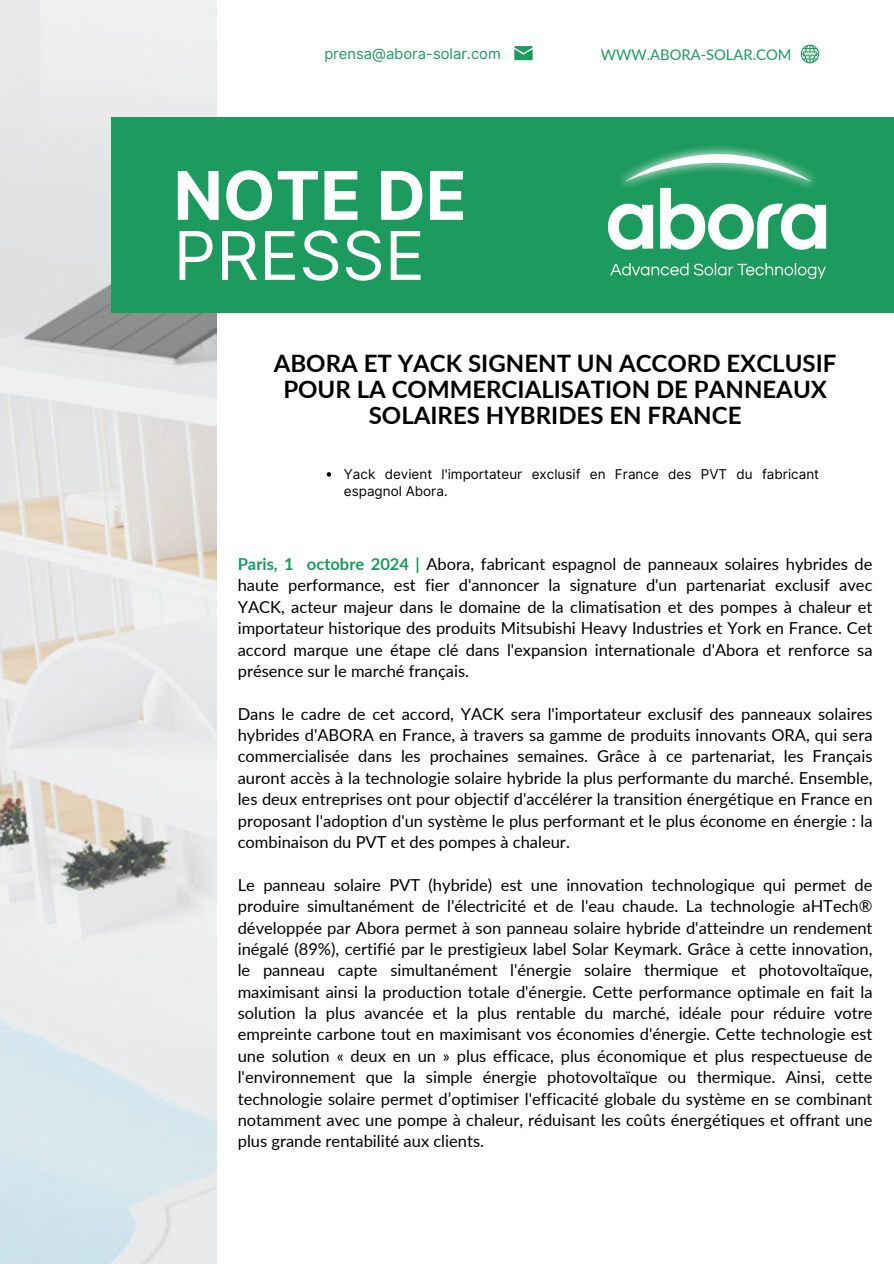
<style>
.page{position:relative;width:894px;height:1264px;background:#fff}
.page>*{position:absolute;margin:0;border:0;box-sizing:border-box;transform-origin:0 0}
.t1{font:700 67.05px "Inter";color:#fff}
.t2{font:67.05px "Inter";color:#fff}
.t3{font:700 24px/25.8px "Lato";color:#000;text-align:center}
.t4{font:16.5px/21.3px "Lato";color:#000;text-align:justify}
.t5{font:14.7px "Inter";color:#1d9a5d}
.t6{font:14.7px "Lato";color:#1d9a5d}
.t7{font:13.5px/16.8px "Inter";color:#000}
.s1{font-weight:700;color:#1d9a5d}
</style>
<div class="page">
<img style="left:0;top:0;width:216px;height:1263px">
<div style="left:111px;top:118px;width:782px;height:195px;background:#1d9a5d"></div>
<svg style="left:800px;top:45px;width:18px;height:18px"></svg>
<svg style="left:514px;top:46px;width:18px;height:14px"></svg>
<img style="left:555px;top:117px;width:317px;height:162px">
<svg style="left:326px;top:472px;width:5px;height:4px"></svg>
<p class="t5" style="left:324px;top:43px;width:178px">prensa@abora-solar.com</p>
<p class="t6" style="left:600px;top:44px;width:192px">WWW.ABORA-SOLAR.COM</p>
<h1 class="t1" style="left:173px;top:146px;width:295px">NOTE DE</h1>
<h1 class="t2" style="left:173px;top:207px;width:253px">PRESSE</h1>
<h2 class="t3" style="left:274px;top:349px;width:564px">ABORA ET YACK SIGNENT UN ACCORD EXCLUSIF<br>POUR LA COMMERCIALISATION DE PANNEAUX<br>SOLAIRES HYBRIDES EN FRANCE</h2>
<p class="t7" style="left:344px;top:465px;width:476px">Yack devient l'importateur exclusif en France des PVT du fabricant espagnol Abora.</p>
<p class="t4" style="left:238px;top:552px;width:636px"><span class="s1">Paris, 1 octobre 2024 |</span> Abora, fabricant espagnol de panneaux solaires hybrides de haute performance, est fier d'annoncer la signature d'un partenariat exclusif avec YACK, acteur majeur dans le domaine de la climatisation et des pompes à chaleur et importateur historique des produits Mitsubishi Heavy Industries et York en France. Cet accord marque une étape clé dans l'expansion internationale d'Abora et renforce sa présence sur le marché français.</p>
<p class="t4" style="left:238px;top:702px;width:636px">Dans le cadre de cet accord, YACK sera l'importateur exclusif des panneaux solaires hybrides d'ABORA en France, à travers sa gamme de produits innovants ORA, qui sera commercialisée dans les prochaines semaines. Grâce à ce partenariat, les Français auront accès à la technologie solaire hybride la plus performante du marché. Ensemble, les deux entreprises ont pour objectif d'accélérer la transition énergétique en France en proposant l'adoption d'un système le plus performant et le plus économe en énergie : la combinaison du PVT et des pompes à chaleur.</p>
<p class="t4" style="left:238px;top:873px;width:636px">Le panneau solaire PVT (hybride) est une innovation technologique qui permet de produire simultanément de l'électricité et de l'eau chaude. La technologie aHTech® développée par Abora permet à son panneau solaire hybride d'atteindre un rendement inégalé (89%), certifié par le prestigieux label Solar Keymark. Grâce à cette innovation, le panneau capte simultanément l'énergie solaire thermique et photovoltaïque, maximisant ainsi la production totale d'énergie. Cette performance optimale en fait la solution la plus avancée et la plus rentable du marché, idéale pour réduire votre empreinte carbone tout en maximisant vos économies d'énergie. Cette technologie est une solution « deux en un » plus efficace, plus économique et plus respectueuse de l'environnement que la simple énergie photovoltaïque ou thermique. Ainsi, cette technologie solaire permet d’optimiser l'efficacité globale du système en se combinant notamment avec une pompe à chaleur, réduisant les coûts énergétiques et offrant une plus grande rentabilité aux clients.</p>
</div>
